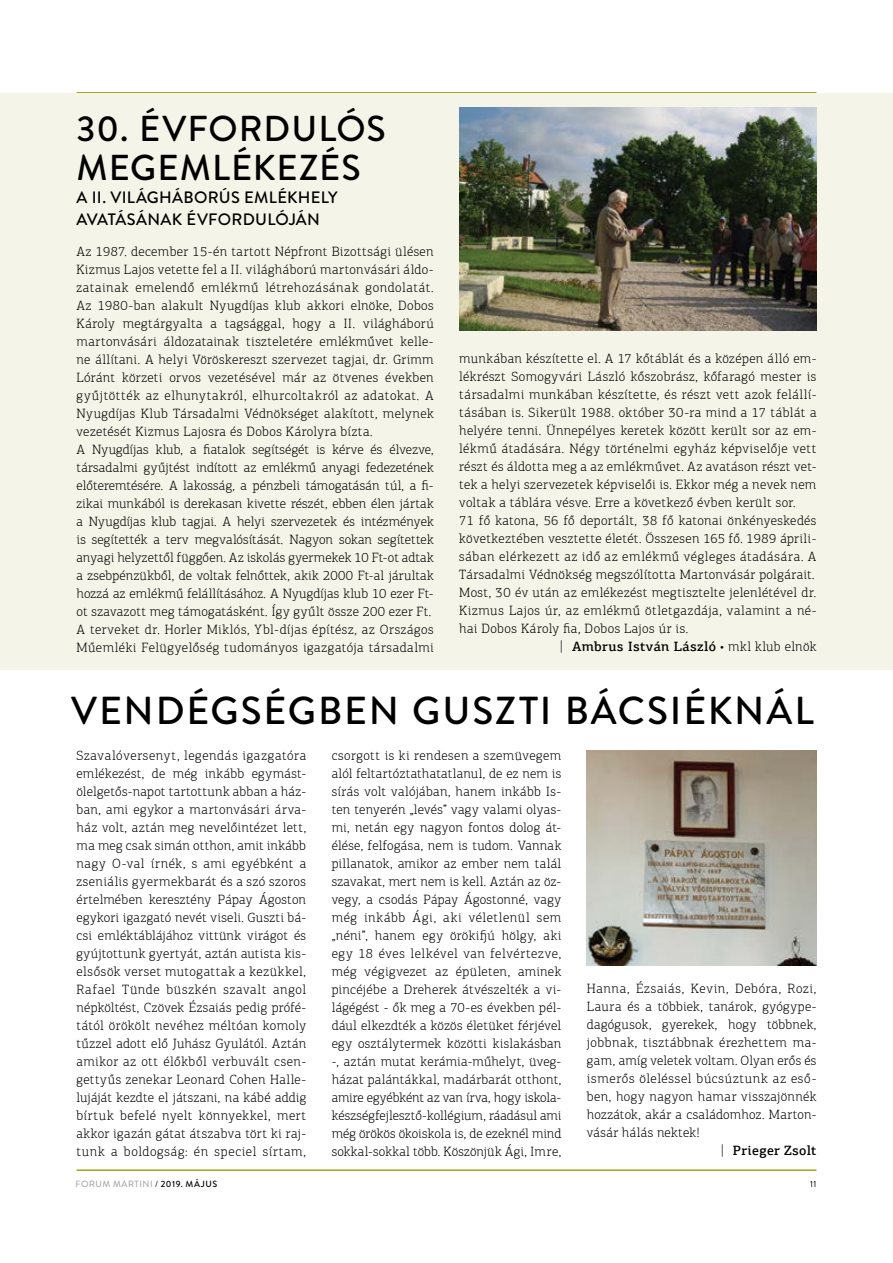
<style>
.page{position:relative;width:893px;height:1263px;background:#fff}
.page>*{position:absolute;margin:0;border:0;box-sizing:border-box;transform-origin:0 0}
.t1{font:500 39px "Brandon Grotesque";letter-spacing:.05em;color:#000}
.t2{font:500 36px/39px "Brandon Grotesque";letter-spacing:.025em;color:#000}
.t3{font:500 16.5px/22.5px "Brandon Grotesque";letter-spacing:.015em;color:#000}
.t4{font:300 13.5px/18px "PF Agora Slab Pro";letter-spacing:.025em;color:#000;text-align:justify}
.t5{font:300 13.5px "PF Agora Slab Pro";letter-spacing:.05em;color:#000}
.t6{font:500 13.5px "PF Agora Slab Pro";letter-spacing:.03em;color:#000}
.t7{font:300 13.5px "PF Agora Slab Pro";letter-spacing:.055em;color:#000}
.t8{font:9px "Brandon Grotesque";letter-spacing:.06em;color:#939598}
.t9{font:9px "Brandon Grotesque";color:#000}
.s1{font-family:"Gotham";font-weight:300}
.s2{font-weight:300}
.s3{color:#000}
.s4{font-weight:500;color:#000}
</style>
<div class="page">
<hr style="left:77px;top:92px;width:739px;height:2px;background:#9fa617">
<hr style="left:77px;top:1169px;width:739px;height:2px;background:#9fa617">
<div style="left:0;top:94px;width:893px;height:576px;background:#f4f5e8"></div>
<img style="left:459px;top:107px;width:357px;height:224px">
<img style="left:587px;top:751px;width:229px;height:214px">
<h2 class="t2" style="left:77px;top:110px;width:311px">30. ÉVFORDULÓS<br>MEGEMLÉKEZÉS</h2>
<p class="t3" style="left:77px;top:186px;width:263px">A II. VILÁGHÁBORÚS EMLÉKHELY<br>AVATÁSÁNAK ÉVFORDULÓJÁN</p>
<p class="t4" style="left:77px;top:242px;width:359px;text-align:left">Az 1987. december 15-én tartott Népfront Bizottsági ülésen Kizmus Lajos vetette fel a II. világháború martonvásári áldo&shy;zatainak emelendő emlékmű létrehozásának gondolatát.<br>Az 1980-ban alakult Nyugdíjas klub akkori elnöke, Dobos Károly megtárgyalta a tagsággal, hogy a II. világháború martonvásári áldozatainak tiszteletére emlékművet kelle&shy;ne állítani. A helyi Vöröskereszt szervezet tagjai, dr. Grimm Lóránt körzeti orvos vezetésével már az ötvenes években gyűjtötték az elhunytakról, elhurcoltakról az adatokat. A Nyugdíjas Klub Társadalmi Védnökséget alakított, melynek vezetését Kizmus Lajosra és Dobos Károlyra bízta.<br>A Nyugdíjas klub, a fiatalok segítségét is kérve és élvezve, társadalmi gyűjtést indított az emlékmű anyagi fedezetének előteremtésére. A lakosság, a pénzbeli támogatásán túl, a fi&shy;zikai munkából is derekasan kivette részét, ebben élen jártak a Nyugdíjas klub tagjai. A helyi szervezetek és intézmények is segítették a terv megvalósítását. Nagyon sokan segítettek anyagi helyzettől függően. Az iskolás gyermekek 10 Ft-ot adtak a zsebpénzükből, de voltak felnőttek, akik 2000 Ft-al járultak hozzá az emlékmű felállításához. A Nyugdíjas klub 10 ezer Ft&shy;ot szavazott meg támogatásként. Így gyűlt össze 200 ezer Ft.<br>A terveket dr. Horler Miklós, Ybl-díjas építész, az Országos Műemléki Felügyelőség tudományos igazgatója társadalmi</p>
<p class="t4" style="left:459px;top:350px;width:359px">munkában készítette el. A 17 kőtáblát és a középen álló em-</p>
<p class="t4" style="left:459px;top:368px;width:359px">lékrészt Somogyvári László kőszobrász, kőfaragó mester is</p>
<p class="t4" style="left:459px;top:386px;width:359px">társadalmi munkában készítette, és részt vett azok felállí-</p>
<p class="t4" style="left:459px;top:404px;width:359px">tásában is. Sikerült 1988. október 30-ra mind a 17 táblát a</p>
<p class="t4" style="left:459px;top:422px;width:359px">helyére tenni. Ünnepélyes keretek között került sor az em-</p>
<p class="t4" style="left:459px;top:440px;width:359px">lékmű átadására. Négy történelmi egyház képviselője vett</p>
<p class="t4" style="left:459px;top:458px;width:359px">részt és áldotta meg a az emlékművet. Az avatáson részt vet-</p>
<p class="t4" style="left:459px;top:476px;width:359px">tek a helyi szervezetek képviselői is. Ekkor még a nevek nem</p>
<p class="t4" style="left:459px;top:494px;width:338px">voltak a táblára vésve. Erre a következő évben került sor.</p>
<p class="t4" style="left:459px;top:512px;width:359px">71 fő katona, 56 fő deportált, 38 fő katonai önkényeskedés</p>
<p class="t4" style="left:459px;top:530px;width:359px">következtében vesztette életét. Összesen 165 fő. 1989 áprili-</p>
<p class="t5" style="left:459px;top:549px;width:359px">sában elérkezett az idő az emlékmű végleges átadására. A</p>
<p class="t4" style="left:459px;top:566px;width:357px">Társadalmi Védnökség megszólította Martonvásár polgárait.</p>
<p class="t4" style="left:459px;top:584px;width:359px">Most, 30 év után az emlékezést megtisztelte jelenlétével dr.</p>
<p class="t4" style="left:459px;top:602px;width:359px">Kizmus Lajos úr, az emlékmű ötletgazdája, valamint a né-</p>
<p class="t4" style="left:459px;top:620px;width:230px">hai Dobos Károly fia, Dobos Lajos úr is.</p>
<p class="t6" style="left:559px;top:638px;width:258px"><span class="s1">|</span> Ambrus István László <span class="s2">• mkl klub elnök</span></p>
<h1 class="t1" style="left:71px;top:683px;width:744px">VENDÉGSÉGBEN GUSZTI BÁCSIÉKNÁL</h1>
<p class="t4" style="left:77px;top:746px;width:231px">Szavalóversenyt, legendás igazgatóra emlékezést, de még inkább egymást&shy;ölelgetős-napot tartottunk abban a ház&shy;ban, ami egykor a martonvásári árva&shy;ház volt, aztán meg nevelőintézet lett, ma meg csak simán otthon, amit inkább nagy O-val írnék, s ami egyébként a zseniális gyermekbarát és a szó szoros értelmében keresztény Pápay Ágoston egykori igazgató nevét viseli. Guszti bá&shy;csi emléktáblájához vittünk virágot és gyújtottunk gyertyát, aztán autista kis&shy;elsősök verset mutogattak a kezükkel, Rafael Tünde büszkén szavalt angol népköltést, Czövek Ézsaiás pedig prófé&shy;tától örökölt nevéhez méltóan komoly tűzzel adott elő Juhász Gyulától. Aztán amikor az ott élőkből verbuvált csen&shy;gettyűs zenekar Leonard Cohen Halle&shy;lujáját kezdte el játszani, na kábé addig bírtuk befelé nyelt könnyekkel, mert akkor igazán gátat átszabva tört ki raj&shy;tunk a boldogság: én speciel sírtam,</p>
<p class="t4" style="left:332px;top:746px;width:231px">csorgott is ki rendesen a szemüvegem alól feltartóztathatatlanul, de ez nem is sírás volt valójában, hanem inkább Is&shy;ten tenyerén „levés” vagy valami olyas&shy;mi, netán egy nagyon fontos dolog át&shy;élése, felfogása, nem is tudom. Vannak pillanatok, amikor az ember nem talál szavakat, mert nem is kell. Aztán az öz&shy;vegy, a csodás Pápay Ágostonné, vagy még inkább Ági, aki véletlenül sem „néni”, hanem egy örökifjú hölgy, aki egy 18 éves lelkével van felvértezve, még végigvezet az épületen, aminek pincéjébe a Dreherek átvészelték a vi&shy;lágégést - ők meg a 70-es években pél&shy;dául elkezdték a közös életüket férjével egy osztálytermek közötti kislakásban -, aztán mutat kerámia-műhelyt, üveg&shy;házat palántákkal, madárbarát otthont, amire egyébként az van írva, hogy iskola&shy;készségfejlesztő-kollégium, ráadásul ami még örökös ökoiskola is, de ezeknél mind sokkal-sokkal több. Köszönjük Ági, Imre,</p>
<p class="t5" style="left:587px;top:981px;width:231px">Hanna, Ézsaiás, Kevin, Debóra, Rozi,</p>
<p class="t4" style="left:587px;top:998px;width:231px">Laura és a többiek, tanárok, gyógype-</p>
<p class="t4" style="left:587px;top:1016px;width:231px">dagógusok, gyerekek, hogy többnek,</p>
<p class="t4" style="left:587px;top:1034px;width:231px">jobbnak, tisztábbnak érezhettem ma-</p>
<p class="t4" style="left:587px;top:1052px;width:231px">gam, amíg veletek voltam. Olyan erős és</p>
<p class="t7" style="left:587px;top:1071px;width:231px">ismerős öleléssel búcsúztunk az eső-</p>
<p class="t4" style="left:587px;top:1088px;width:231px">ben, hogy nagyon hamar visszajönnék</p>
<p class="t4" style="left:587px;top:1106px;width:231px">hozzátok, akár a családomhoz. Marton-</p>
<p class="t4" style="left:587px;top:1124px;width:114px">vásár hálás nektek!</p>
<p class="t6" style="left:720px;top:1142px;width:98px"><span class="s1">|</span> Prieger Zsolt</p>
<p class="t8" style="left:76px;top:1177px;width:143px">FORUM MARTINI <span class="s3">/</span> <span class="s4">2019. MÁJUS</span></p>
<p class="t9" style="left:810px;top:1177px;width:8px">11</p>
</div>
